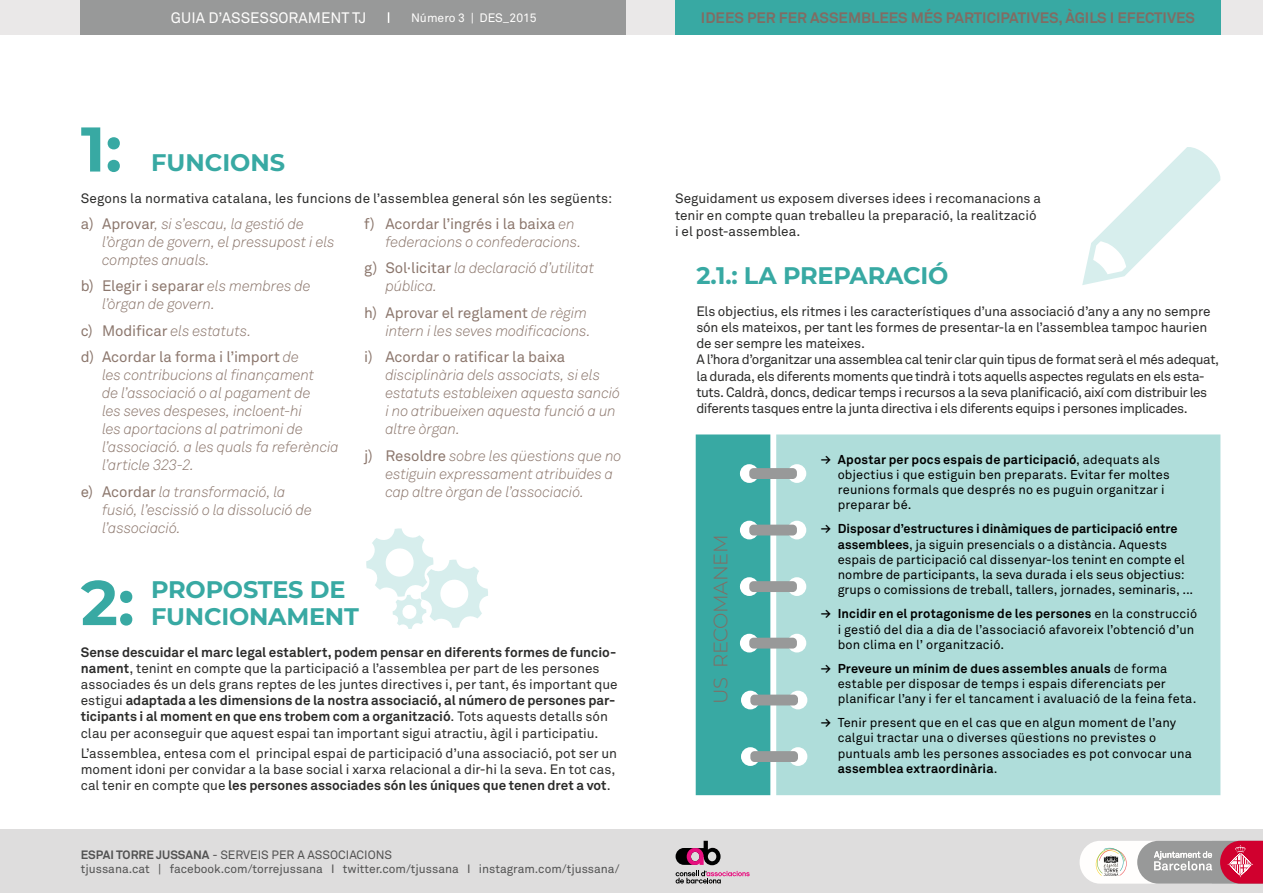
<style>
.page{position:relative;width:1263px;height:893px;background:#fff}
.page>*{position:absolute;margin:0;border:0;box-sizing:border-box;transform-origin:0 0}
.t1{font:700 63px "Montserrat";color:#38a9a3}
.t2{font:700 24px/27px "Montserrat";letter-spacing:-.01em;color:#38a9a3}
.t3{font:300 19.5px "Montserrat";letter-spacing:-.02em;color:#816c63}
.t4{font:italic 15px/18px "Akkurat Light Pro";letter-spacing:-.015em;color:#8c776d}
.t5{font:15px "Akkurat Pro";letter-spacing:-.005em;color:#8c776d}
.t6{font:700 15px "Akkurat Pro";color:#816c63}
.t7{font:15px "Akkurat Pro";color:#fffefd}
.t8{font:13.5px/16.2px "Akkurat Pro";letter-spacing:-.01em;color:#2c2c2b}
.t9{font:13.5px "Akkurat Pro";letter-spacing:.01em;color:#2c2c2b}
.t10{font:12.75px/15.3px "Akkurat Pro";letter-spacing:.01em;color:#000}
.t11{font:12.15px "Akkurat Pro";color:#fffefd}
.t12{font:12px/14.4px "Akkurat Pro";color:#525252}
.s1{font-family:"Akkurat Pro";font-style:normal}
.s2{font-family:"Akkurat Light Pro";font-style:italic}
.s3{font-weight:700}
</style>
<div class="page">
<div style="left:696px;top:434px;width:74px;height:361px;background:#38a9a3"></div>
<div style="left:776px;top:434px;width:444px;height:361px;background:#afddda"></div>
<div style="left:749px;top:468px;width:48px;height:11px;background:#989999;border-radius:4px"></div>
<div style="left:749px;top:525px;width:48px;height:10px;background:#989999;border-radius:4px"></div>
<div style="left:749px;top:581px;width:48px;height:11px;background:#989999;border-radius:4px"></div>
<div style="left:749px;top:638px;width:48px;height:11px;background:#989999;border-radius:4px"></div>
<div style="left:750px;top:695px;width:48px;height:10px;background:#989999;border-radius:4px"></div>
<div style="left:750px;top:751px;width:48px;height:11px;background:#989999;border-radius:4px"></div>
<div style="left:0;top:0;width:1263px;height:34px;background:#eae8e8"></div>
<div style="left:675px;top:0;width:546px;height:34px;background:#38a9a3"></div>
<div style="left:81px;top:0;width:545px;height:34px;background:#989999"></div>
<svg style="left:1082px;top:147px;width:139px;height:138px"></svg>
<svg style="left:366px;top:528px;width:122px;height:101px"></svg>
<div style="left:0;top:829px;width:1263px;height:64px;background:#dedddd"></div>
<svg style="left:675px;top:841px;width:75px;height:42px"></svg>
<svg style="left:1079px;top:841px;width:184px;height:43px;background:#c8a3aa"></svg>
<p class="t7" style="left:171px;top:9px;width:197px">GUIA D’ASSESSORAMENT TJ</p>
<p class="t11" style="left:411px;top:10px;width:127px">Número 3 | DES_2015</p>
<p class="t6" style="left:701px;top:8px;width:496px">IDEES PER FER ASSEMBLEES MÉS PARTICIPATIVES, ÀGILS I EFECTIVES</p>
<h1 class="t1" style="left:81px;top:107px;width:43px">1:</h1>
<h2 class="t2" style="left:151px;top:148px;width:136px">FUNCIONS</h2>
<p class="t9" style="left:81px;top:191px;width:533px">Segons la normativa catalana, les funcions de l’assemblea general són les següents:</p>
<p class="t4" style="left:102px;top:215px;width:234px;text-indent:-21px"><span class="s1">a) Aprovar</span>, si s’escau, la gestió de l’òrgan de govern, el pressupost i els comptes anuals.</p>
<p class="t5" style="left:81px;top:277px;width:231px">b) Elegir i separar <span class="s2">els membres de</span></p>
<p class="t4" style="left:81px;top:291px;width:172px;line-height:26.5px;text-indent:21px">l’òrgan de govern.<br><span class="s1">c) Modificar</span> els estatuts.</p>
<p class="t5" style="left:81px;top:348px;width:220px">d) Acordar la forma i l’import <span class="s2">de</span></p>
<p class="t4" style="left:102px;top:366px;width:238px">les contribucions al finançament<br>de l’associació o al pagament de<br>les seves despeses, incloent-hi<br>les aportacions al patrimoni de l’associació. a les quals fa referència l’article 323-2.</p>
<p class="t4" style="left:102px;top:483px;width:212px;text-indent:-21px"><span class="s1">e) Acordar</span> la transformació, la fusió, l’escissió o la dissolució de l’associació.</p>
<p class="t5" style="left:364px;top:215px;width:212px">f) Acordar l’ingrés i la baixa <span class="s2">en</span></p>
<p class="t4" style="left:364px;top:228px;width:232px;line-height:26.5px;text-align:center">federacions o confederacions.<br><span class="s1">g) Sol·licitar</span> la declaració d’utilitat</p>
<p class="t4" style="left:385px;top:277px;width:53px">pública.</p>
<p class="t5" style="left:364px;top:304px;width:225px">h) Aprovar el reglament <span class="s2">de règim</span></p>
<p class="t4" style="left:385px;top:322px;width:207px">intern i les seves modificacions.</p>
<p class="t5" style="left:364px;top:348px;width:203px">i) Acordar o ratificar la baixa</p>
<p class="t4" style="left:385px;top:366px;width:236px">disciplinària dels associats, si els estatuts estableixen aquesta sanció i no atribueixen aquesta funció a un altre òrgan.</p>
<p class="t4" style="left:385px;top:447px;width:238px;text-indent:-21px"><span class="s1">j) Resoldre</span> sobre les qüestions que no estiguin expressament atribuïdes a cap altre òrgan de l’associació.</p>
<h1 class="t1" style="left:81px;top:561px;width:55px">2:</h1>
<h2 class="t2" style="left:151px;top:575px;width:209px">PROPOSTES DE<br>FUNCIONAMENT</h2>
<p class="t8" style="left:81px;top:644px;width:538px"><span class="s3">Sense descuidar el marc legal establert, podem pensar en diferents formes de funcio&shy;nament</span>, tenint en compte que la participació a l’assemblea per part de les persones associades és un dels grans reptes de les juntes directives i, per tant, és important que estigui <span class="s3">adaptada a les dimensions de la nostra associació, al número de persones par&shy;ticipants i al moment en que ens trobem com a organització</span>. Tots aquests detalls són clau per aconseguir que aquest espai tan important sigui atractiu, àgil i participatiu.</p>
<p class="t8" style="left:81px;top:746px;width:538px;text-align:justify">L’assemblea, entesa com el principal espai de participació d’una associació, pot ser un moment idoni per convidar a la base social i xarxa relacional a dir-hi la seva. En tot cas, cal tenir en compte que <span class="s3">les persones associades són les úniques que tenen dret a vot</span>.</p>
<p class="t12" style="left:81px;top:847px;width:540px"><span class="s3">ESPAI TORRE JUSSANA</span> - SERVEIS PER A ASSOCIACIONS<br>tjussana.cat | facebook.com/torrejussana I twitter.com/tjussana I instagram.com/tjussana/</p>
<p class="t8" style="left:675px;top:191px;width:367px">Seguidament us exposem diverses idees i recomanacions a tenir en compte quan treballeu la preparació, la realització i el post-assemblea.</p>
<h2 class="t2" style="left:696px;top:261px;width:253px">2.1.: LA PREPARACIÓ</h2>
<p class="t8" style="left:696px;top:303px;width:524px">Els objectius, els ritmes i les característiques d’una associació d’any a any no sempre són els mateixos, per tant les formes de presentar-la en l’assemblea tampoc haurien de ser sempre les mateixes.<br>A l’hora d’organitzar una assemblea cal tenir clar quin tipus de format serà el més adequat, la durada, els diferents moments que tindrà i tots aquells aspectes regulats en els esta&shy;tuts. Caldrà, doncs, dedicar temps i recursos a la seva planificació, així com distribuir les diferents tasques entre la junta directiva i els diferents equips i persones implicades.</p>
<h3 class="t3" style="left:707px;top:704px;width:171px;rotate:-90deg">US RECOMANEM</h3>
<p class="t10" style="left:838px;top:452px;width:333px;text-indent:-17px"><span class="s3">→ Apostar per pocs espais de participació</span>, adequats als objectius i que estiguin ben preparats. Evitar fer moltes reunions formals que després no es puguin organitzar i preparar bé.</p>
<p class="t10" style="left:838px;top:521px;width:357px;text-indent:-17px"><span class="s3">→ Disposar d’estructures i dinàmiques de participació entre assemblees</span>, ja siguin presencials o a distància. Aquests espais de participació cal dissenyar-los tenint en compte el nombre de participants, la seva durada i els seus objectius: grups o comissions de treball, tallers, jornades, seminaris, ...</p>
<p class="t10" style="left:838px;top:606px;width:361px;text-indent:-17px"><span class="s3">→ Incidir en el protagonisme de les persones</span> en la construcció i gestió del dia a dia de l’associació afavoreix l’obtenció d’un bon clima en l’ organització.</p>
<p class="t10" style="left:838px;top:661px;width:360px;text-indent:-17px"><span class="s3">→ Preveure un mínim de dues assembles anuals</span> de forma estable per disposar de temps i espais diferenciats per planificar l’any i fer el tancament i avaluació de la feina feta.</p>
<p class="t10" style="left:838px;top:715px;width:356px;text-indent:-17px"><span class="s3">→</span> Tenir present que en el cas que en algun moment de l’any calgui tractar una o diverses qüestions no previstes o puntuals amb les persones associades es pot convocar una <span class="s3">assemblea extraordinària</span>.</p>
</div>
